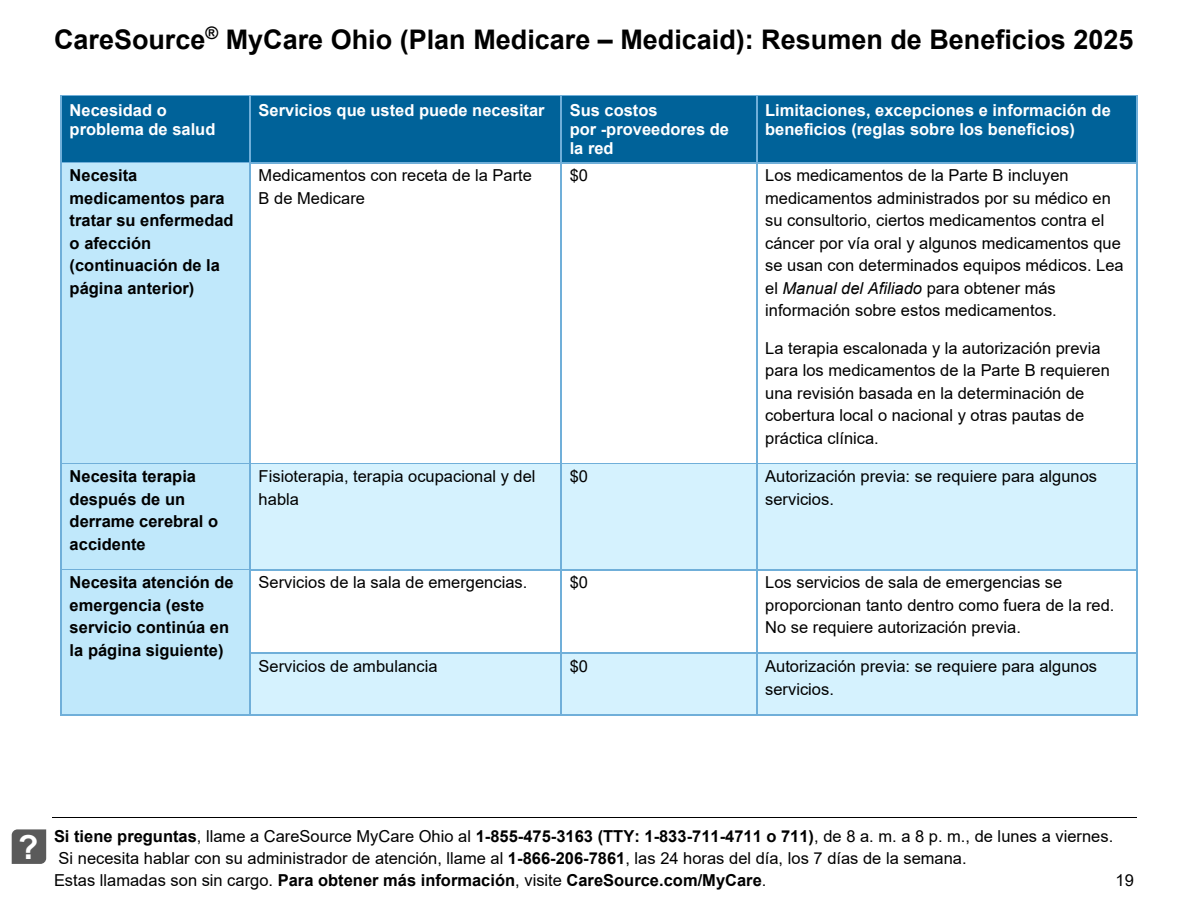
<style>
.page{position:relative;width:1188px;height:918px;background:#fff}
.page>*{position:absolute;margin:0;border:0;box-sizing:border-box;transform-origin:0 0}
.t1{font:700 33px "Arial";color:#fff}
.t2{font:700 27px "Arial";color:#000}
.t3{font:16.5px/22.5px "Arial";color:#000}
.t4{font:700 16.5px/22.5px "Arial";color:#000}
.t5{font:700 16.5px/19px "Arial";color:#fff}
.s1{font-style:italic}
.s2{font-weight:700}
</style>
<div class="page">
<hr style="left:52px;top:817px;width:1084px;height:1px;background:#000">
<svg style="left:12px;top:829px;width:34px;height:35px"></svg>
<img style="left:18px;top:829px;width:22px;height:33px">
<div style="left:62px;top:96px;width:188px;height:66px;background:#006299"></div>
<div style="left:251px;top:96px;width:310px;height:66px;background:#006299"></div>
<div style="left:562px;top:96px;width:194px;height:66px;background:#006299"></div>
<div style="left:757px;top:96px;width:379px;height:66px;background:#006299"></div>
<hr style="left:62px;top:95px;width:187px;height:1px;background:#70afd9">
<hr style="left:251px;top:95px;width:310px;height:1px;background:#70afd9">
<hr style="left:562px;top:95px;width:194px;height:1px;background:#70afd9">
<hr style="left:757px;top:95px;width:379px;height:1px;background:#70afd9">
<hr style="left:60px;top:96px;width:2px;height:66px;background:#70afd9">
<hr style="left:249px;top:96px;width:2px;height:66px;background:#70afd9">
<hr style="left:561px;top:96px;width:1px;height:66px;background:#70afd9">
<hr style="left:756px;top:96px;width:1px;height:66px;background:#70afd9">
<hr style="left:1136px;top:96px;width:1px;height:66px;background:#70afd9">
<div style="left:62px;top:163px;width:188px;height:300px;background:#c0e8fb"></div>
<hr style="left:62px;top:162px;width:187px;height:1px;background:#70afd9">
<hr style="left:251px;top:162px;width:310px;height:1px;background:#70afd9">
<hr style="left:562px;top:162px;width:194px;height:1px;background:#70afd9">
<hr style="left:757px;top:162px;width:379px;height:1px;background:#70afd9">
<hr style="left:60px;top:163px;width:2px;height:300px;background:#70afd9">
<hr style="left:249px;top:163px;width:2px;height:300px;background:#70afd9">
<hr style="left:561px;top:163px;width:1px;height:300px;background:#70afd9">
<hr style="left:756px;top:163px;width:1px;height:300px;background:#70afd9">
<hr style="left:1136px;top:163px;width:1px;height:300px;background:#70afd9">
<div style="left:62px;top:464px;width:188px;height:105px;background:#c0e8fb"></div>
<div style="left:251px;top:464px;width:310px;height:105px;background:#d5f2fe"></div>
<div style="left:562px;top:464px;width:194px;height:105px;background:#d5f2fe"></div>
<div style="left:757px;top:464px;width:379px;height:105px;background:#d5f2fe"></div>
<hr style="left:62px;top:463px;width:187px;height:1px;background:#70afd9">
<hr style="left:251px;top:463px;width:310px;height:1px;background:#70afd9">
<hr style="left:562px;top:463px;width:194px;height:1px;background:#70afd9">
<hr style="left:757px;top:463px;width:379px;height:1px;background:#70afd9">
<hr style="left:60px;top:464px;width:2px;height:105px;background:#70afd9">
<hr style="left:249px;top:464px;width:2px;height:105px;background:#70afd9">
<hr style="left:561px;top:464px;width:1px;height:105px;background:#70afd9">
<hr style="left:756px;top:464px;width:1px;height:105px;background:#70afd9">
<hr style="left:1136px;top:464px;width:1px;height:105px;background:#70afd9">
<div style="left:62px;top:570px;width:188px;height:144px;background:#c0e8fb"></div>
<hr style="left:62px;top:569px;width:187px;height:1px;background:#70afd9">
<hr style="left:251px;top:569px;width:310px;height:1px;background:#70afd9">
<hr style="left:562px;top:569px;width:194px;height:1px;background:#70afd9">
<hr style="left:757px;top:569px;width:379px;height:1px;background:#70afd9">
<hr style="left:60px;top:571px;width:2px;height:82px;background:#70afd9">
<hr style="left:249px;top:571px;width:2px;height:82px;background:#70afd9">
<hr style="left:561px;top:571px;width:1px;height:82px;background:#70afd9">
<hr style="left:756px;top:571px;width:1px;height:82px;background:#70afd9">
<hr style="left:1136px;top:571px;width:1px;height:82px;background:#70afd9">
<div style="left:251px;top:654px;width:310px;height:60px;background:#d5f2fe"></div>
<div style="left:562px;top:654px;width:194px;height:60px;background:#d5f2fe"></div>
<div style="left:757px;top:654px;width:379px;height:60px;background:#d5f2fe"></div>
<hr style="left:251px;top:653px;width:310px;height:1px;background:#70afd9">
<hr style="left:562px;top:653px;width:194px;height:1px;background:#70afd9">
<hr style="left:757px;top:653px;width:379px;height:1px;background:#70afd9">
<hr style="left:60px;top:654px;width:2px;height:60px;background:#70afd9">
<hr style="left:62px;top:714px;width:187px;height:1px;background:#70afd9">
<hr style="left:249px;top:654px;width:2px;height:60px;background:#70afd9">
<hr style="left:251px;top:714px;width:310px;height:1px;background:#70afd9">
<hr style="left:561px;top:654px;width:1px;height:60px;background:#70afd9">
<hr style="left:562px;top:714px;width:194px;height:1px;background:#70afd9">
<hr style="left:756px;top:654px;width:1px;height:60px;background:#70afd9">
<hr style="left:757px;top:714px;width:379px;height:1px;background:#70afd9">
<hr style="left:1136px;top:654px;width:1px;height:60px;background:#70afd9">
<h2 class="t2" style="left:54px;top:20px;width:1081px">CareSource<sup>®</sup> MyCare Ohio (Plan Medicare – Medicaid): Resumen de Beneficios 2025</h2>
<p class="t5" style="left:70px;top:101px;width:147px">Necesidad o problema de salud</p>
<p class="t5" style="left:259px;top:101px;width:288px">Servicios que usted puede necesitar</p>
<p class="t5" style="left:570px;top:101px;width:161px">Sus costos<br>por -proveedores de la red</p>
<p class="t5" style="left:765px;top:101px;width:347px">Limitaciones, excepciones e información de beneficios (reglas sobre los beneficios)</p>
<p class="t4" style="left:70px;top:164px;width:166px">Necesita medicamentos para tratar su enfermedad o afección (continuación de la página anterior)</p>
<p class="t3" style="left:259px;top:164px;width:275px">Medicamentos con receta de la Parte<br>B de Medicare</p>
<p class="t3" style="left:570px;top:164px;width:20px">$0</p>
<p class="t3" style="left:765px;top:164px;width:360px">Los medicamentos de la Parte B incluyen medicamentos administrados por su médico en su consultorio, ciertos medicamentos contra el cáncer por vía oral y algunos medicamentos que se usan con determinados equipos médicos. Lea el <span class="s1">Manual del Afiliado</span> para obtener más información sobre estos medicamentos.</p>
<p class="t3" style="left:765px;top:337px;width:346px">La terapia escalonada y la autorización previa para los medicamentos de la Parte B requieren una revisión basada en la determinación de cobertura local o nacional y otras pautas de práctica clínica.</p>
<p class="t4" style="left:70px;top:465px;width:150px">Necesita terapia después de un derrame cerebral o accidente</p>
<p class="t3" style="left:259px;top:465px;width:278px">Fisioterapia, terapia ocupacional y del habla</p>
<p class="t3" style="left:570px;top:465px;width:20px">$0</p>
<p class="t3" style="left:765px;top:465px;width:333px">Autorización previa: se requiere para algunos servicios.</p>
<p class="t4" style="left:70px;top:572px;width:166px">Necesita atención de emergencia (este servicio continúa en la página siguiente)</p>
<p class="t3" style="left:259px;top:571px;width:270px">Servicios de la sala de emergencias.</p>
<p class="t3" style="left:570px;top:571px;width:20px">$0</p>
<p class="t3" style="left:765px;top:571px;width:351px">Los servicios de sala de emergencias se proporcionan tanto dentro como fuera de la red.<br>No se requiere autorización previa.</p>
<p class="t3" style="left:259px;top:655px;width:180px">Servicios de ambulancia</p>
<p class="t3" style="left:570px;top:655px;width:20px">$0</p>
<p class="t3" style="left:765px;top:655px;width:333px">Autorización previa: se requiere para algunos servicios.</p>
<h1 class="t1" style="left:18px;top:825px;width:22px">?</h1>
<p class="t3" style="left:54px;top:824px;width:1061px"><span class="s2">Si tiene preguntas</span>, llame a CareSource MyCare Ohio al <span class="s2">1-855-475-3163 (TTY: 1-833-711-4711 o 711)</span>, de 8 a. m. a 8 p. m., de lunes a viernes.<br>Si necesita hablar con su administrador de atención, llame al <span class="s2">1-866-206-7861</span>, las 24 horas del día, los 7 días de la semana.<br>Estas llamadas son sin cargo. <span class="s2">Para obtener más información</span>, visite <span class="s2">CareSource.com/MyCare</span>.</p>
<p class="t3" style="left:1116px;top:869px;width:20px">19</p>
</div>
